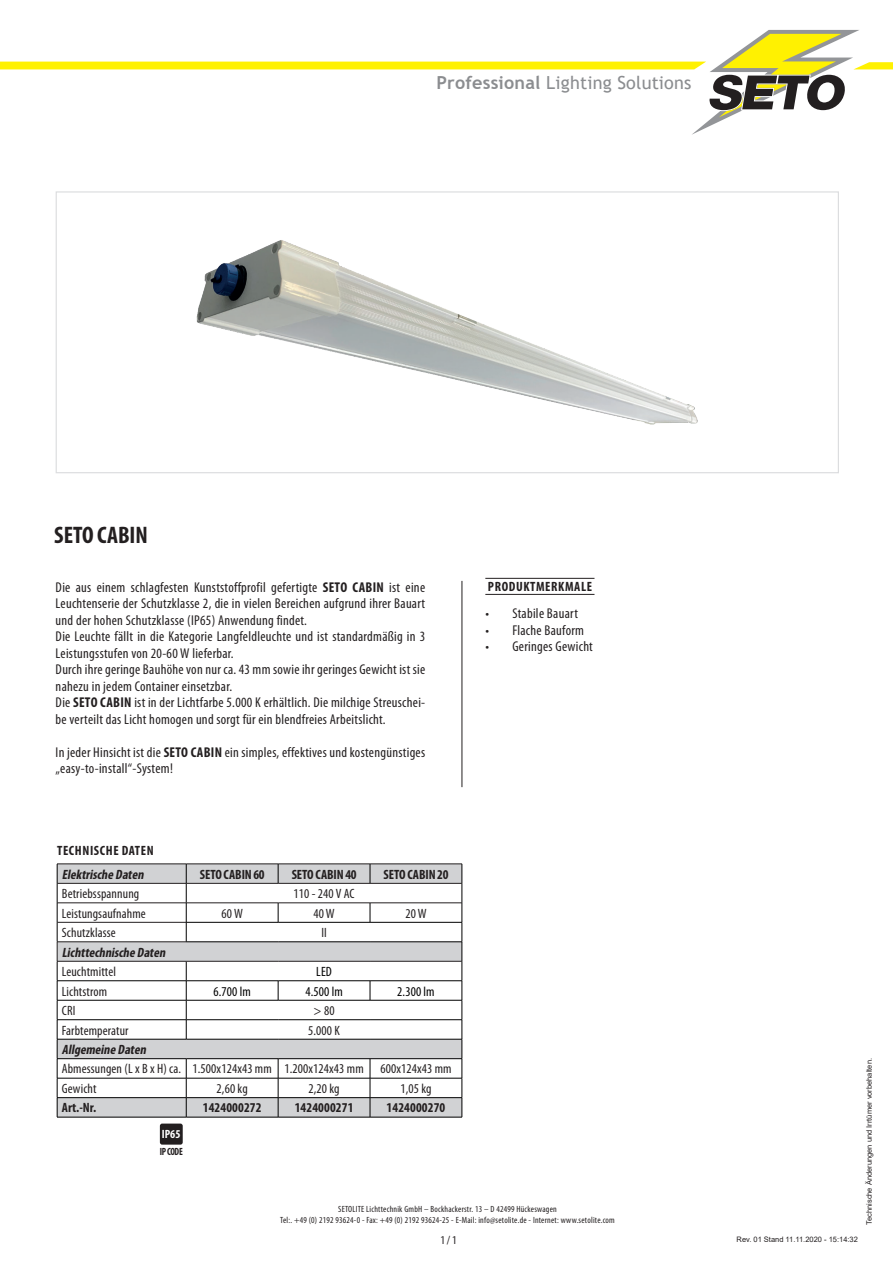
<style>
.page{position:relative;width:893px;height:1263px;background:#fff}
.page>*{position:absolute;margin:0;border:0;box-sizing:border-box;transform-origin:0 0}
.t1{font:700 condensed 24px "Myriad Pro";color:#231f20}
.t2{font:18px "Trebuchet MS";letter-spacing:.01em;color:#8b8d90}
.t3{font:condensed 14.25px/16.5px "Myriad Pro";letter-spacing:.02em;color:#231f20}
.t4{font:condensed 13.5px/19.5px "Myriad Pro";letter-spacing:.01em;color:#231f20}
.t5{font:700 condensed 13.5px "Myriad Pro";letter-spacing:.01em;color:#231f20}
.t6{font:italic 700 condensed 13.5px "Myriad Pro";color:#231f20}
.t7{font:700 condensed 13.5px "Myriad Pro";letter-spacing:.045em;color:#231f20}
.t8{font:condensed 13.5px "Myriad Pro";letter-spacing:.01em;color:#000001}
.t9{font:700 condensed 12px "Myriad Pro";color:#fff}
.t10{font:condensed 12px "Myriad Pro";color:#231f20}
.t11{font:700 condensed 10.5px "Myriad Pro";letter-spacing:-.03em;color:#231f20;scale:.9 1}
.t12{font:condensed 9px/10.8px "Myriad Pro";letter-spacing:.025em;color:#231f20;text-align:center}
.t13{font:7.5px "Arial";color:#231f20}
.s1{font-weight:700}
</style>
<div class="page">
<svg style="left:0;top:30px;width:893px;height:105px"></svg>
<img style="left:196px;top:240px;width:502px;height:185px">
<hr style="left:462px;top:581px;width:1px;height:206px;background:#231f20">
<svg style="left:58px;top:865px;width:404px;height:252px;background:#cccdcf"></svg>
<svg style="left:58px;top:884px;width:404px;height:213px"></svg>
<hr style="left:57px;top:864px;width:129px;height:1px;background:#231f20">
<hr style="left:186px;top:864px;width:92px;height:1px;background:#231f20">
<hr style="left:278px;top:864px;width:92px;height:1px;background:#231f20">
<hr style="left:370px;top:864px;width:92px;height:1px;background:#231f20">
<hr style="left:57px;top:883px;width:129px;height:1px;background:#231f20">
<hr style="left:186px;top:883px;width:92px;height:1px;background:#231f20">
<hr style="left:278px;top:883px;width:92px;height:1px;background:#231f20">
<hr style="left:370px;top:883px;width:92px;height:1px;background:#231f20">
<hr style="left:57px;top:902px;width:129px;height:1px;background:#231f20">
<hr style="left:186px;top:902px;width:92px;height:1px;background:#231f20">
<hr style="left:278px;top:902px;width:92px;height:1px;background:#231f20">
<hr style="left:370px;top:902px;width:92px;height:1px;background:#231f20">
<hr style="left:57px;top:922px;width:129px;height:1px;background:#231f20">
<hr style="left:57px;top:941px;width:129px;height:1px;background:#231f20">
<hr style="left:57px;top:961px;width:129px;height:1px;background:#231f20">
<hr style="left:186px;top:961px;width:92px;height:1px;background:#231f20">
<hr style="left:278px;top:961px;width:92px;height:1px;background:#231f20">
<hr style="left:370px;top:961px;width:92px;height:1px;background:#231f20">
<svg style="left:278px;top:864px;width:1px;height:19px"></svg>
<svg style="left:370px;top:864px;width:1px;height:19px"></svg>
<svg style="left:278px;top:903px;width:1px;height:19px"></svg>
<svg style="left:370px;top:903px;width:1px;height:19px"></svg>
<hr style="left:186px;top:922px;width:92px;height:1px;background:#000">
<svg style="left:186px;top:864px;width:1px;height:77px"></svg>
<hr style="left:278px;top:922px;width:92px;height:1px;background:#000">
<hr style="left:370px;top:922px;width:92px;height:1px;background:#000">
<hr style="left:186px;top:941px;width:92px;height:1px;background:#000">
<hr style="left:278px;top:941px;width:92px;height:1px;background:#000">
<hr style="left:370px;top:941px;width:92px;height:1px;background:#000">
<hr style="left:57px;top:980px;width:129px;height:1px;background:#000">
<hr style="left:186px;top:980px;width:92px;height:1px;background:#000">
<hr style="left:278px;top:980px;width:92px;height:1px;background:#000">
<svg style="left:278px;top:981px;width:1px;height:19px"></svg>
<hr style="left:370px;top:980px;width:92px;height:1px;background:#000">
<svg style="left:370px;top:981px;width:1px;height:19px"></svg>
<hr style="left:57px;top:1000px;width:129px;height:1px;background:#000">
<hr style="left:186px;top:1000px;width:92px;height:1px;background:#000">
<hr style="left:278px;top:1000px;width:92px;height:1px;background:#000">
<hr style="left:370px;top:1000px;width:92px;height:1px;background:#000">
<hr style="left:57px;top:1019px;width:129px;height:1px;background:#000">
<hr style="left:186px;top:1019px;width:92px;height:1px;background:#000">
<svg style="left:186px;top:961px;width:1px;height:78px"></svg>
<hr style="left:278px;top:1019px;width:92px;height:1px;background:#000">
<hr style="left:370px;top:1019px;width:92px;height:1px;background:#000">
<hr style="left:57px;top:1039px;width:129px;height:1px;background:#000">
<hr style="left:186px;top:1039px;width:92px;height:1px;background:#000">
<hr style="left:278px;top:1039px;width:92px;height:1px;background:#000">
<hr style="left:370px;top:1039px;width:92px;height:1px;background:#000">
<hr style="left:57px;top:1058px;width:129px;height:1px;background:#000">
<hr style="left:186px;top:1058px;width:92px;height:1px;background:#000">
<hr style="left:278px;top:1058px;width:92px;height:1px;background:#000">
<hr style="left:370px;top:1058px;width:92px;height:1px;background:#000">
<hr style="left:57px;top:1078px;width:129px;height:1px;background:#000">
<hr style="left:186px;top:1078px;width:92px;height:1px;background:#000">
<hr style="left:278px;top:1078px;width:92px;height:1px;background:#000">
<hr style="left:370px;top:1078px;width:92px;height:1px;background:#000">
<hr style="left:57px;top:1097px;width:129px;height:1px;background:#000">
<svg style="left:57px;top:864px;width:1px;height:253px"></svg>
<hr style="left:186px;top:1097px;width:92px;height:1px;background:#000">
<svg style="left:186px;top:1059px;width:1px;height:58px"></svg>
<hr style="left:278px;top:1097px;width:92px;height:1px;background:#000">
<svg style="left:278px;top:1059px;width:1px;height:58px"></svg>
<hr style="left:370px;top:1097px;width:92px;height:1px;background:#000">
<svg style="left:370px;top:1059px;width:1px;height:58px"></svg>
<svg style="left:462px;top:864px;width:1px;height:253px"></svg>
<hr style="left:57px;top:1117px;width:129px;height:1px;background:#000">
<hr style="left:186px;top:1117px;width:92px;height:1px;background:#000">
<hr style="left:278px;top:1117px;width:92px;height:1px;background:#000">
<hr style="left:370px;top:1117px;width:92px;height:1px;background:#000">
<div style="left:160px;top:1123px;width:23px;height:21px;background:#231f20;border-radius:2px"></div>
<hr style="left:485px;top:594px;width:109px;height:1px;background:#231f20">
<hr style="left:485px;top:578px;width:109px;height:1px;background:#231f20">
<p class="t2" style="left:436px;top:72px;width:257px"><span class="s1">Professional</span> Lighting Solutions</p>
<h1 class="t1" style="left:54px;top:520px;width:95px">SETO CABIN</h1>
<p class="t3" style="left:56px;top:578px;width:371px">Die aus einem schlagfesten Kunststoffprofil gefertigte <span class="s1">SETO CABIN</span> ist eine Leuchtenserie der Schutzklasse 2, die in vielen Bereichen aufgrund ihrer Bauart und der hohen Schutzklasse (IP65) Anwendung findet.<br>Die Leuchte fällt in die Kategorie Langfeldleuchte und ist standardmäßig in 3<br>Leistungsstufen von 20-60 W lieferbar.<br>Durch ihre geringe Bauhöhe von nur ca. 43 mm sowie ihr geringes Gewicht ist sie nahezu in jedem Container einsetzbar.<br>Die <span class="s1">SETO CABIN</span> ist in der Lichtfarbe 5.000 K erhältlich. Die milchige Streuschei&shy;be verteilt das Licht homogen und sorgt für ein blendfreies Arbeitslicht.</p>
<p class="t3" style="left:56px;top:743px;width:371px">In jeder Hinsicht ist die <span class="s1">SETO CABIN</span> ein simples, effektives und kostengünstiges „easy-to-install“-System!</p>
<p class="t7" style="left:57px;top:842px;width:98px">TECHNISCHE DATEN</p>
<p class="t6" style="left:62px;top:866px;width:86px">Elektrische Daten</p>
<p class="t5" style="left:200px;top:866px;width:66px">SETO CABIN 60</p>
<p class="t5" style="left:292px;top:866px;width:66px">SETO CABIN 40</p>
<p class="t5" style="left:384px;top:866px;width:66px">SETO CABIN 20</p>
<p class="t4" style="left:62px;top:884px;width:79px">Betriebsspannung</p>
<p class="t4" style="left:294px;top:884px;width:63px">110 - 240 V AC</p>
<p class="t4" style="left:62px;top:903px;width:85px">Leistungsaufnahme</p>
<p class="t4" style="left:222px;top:903px;width:23px">60 W</p>
<p class="t4" style="left:313px;top:903px;width:23px">40 W</p>
<p class="t4" style="left:405px;top:903px;width:23px">20 W</p>
<p class="t4" style="left:62px;top:923px;width:56px">Schutzklasse</p>
<p class="t4" style="left:321px;top:923px;width:7px">II</p>
<p class="t6" style="left:62px;top:944px;width:108px">Lichttechnische Daten</p>
<p class="t4" style="left:62px;top:962px;width:56px">Leuchtmittel</p>
<p class="t8" style="left:316px;top:963px;width:17px">LED</p>
<p class="t4" style="left:62px;top:981px;width:47px">Lichtstrom</p>
<p class="t8" style="left:213px;top:983px;width:39px">6.700 lm</p>
<p class="t8" style="left:305px;top:983px;width:39px">4.500 lm</p>
<p class="t8" style="left:397px;top:983px;width:39px">2.300 lm</p>
<p class="t4" style="left:62px;top:1001px;width:15px">CRI</p>
<p class="t4" style="left:314px;top:1001px;width:22px">&gt; 80</p>
<p class="t4" style="left:62px;top:1020px;width:68px">Farbtemperatur</p>
<p class="t4" style="left:308px;top:1020px;width:33px">5.000 K</p>
<p class="t6" style="left:62px;top:1041px;width:88px">Allgemeine Daten</p>
<p class="t4" style="left:62px;top:1059px;width:391px">Abmessungen (L x B x H) ca. 1.500x124x43 mm 1.200x124x43 mm 600x124x43 mm<br>Gewicht</p>
<p class="t4" style="left:217px;top:1078px;width:33px">2,60 kg</p>
<p class="t4" style="left:309px;top:1078px;width:33px">2,20 kg</p>
<p class="t4" style="left:400px;top:1078px;width:33px">1,05 kg</p>
<p class="t5" style="left:62px;top:1099px;width:36px">Art.-Nr.</p>
<p class="t5" style="left:203px;top:1099px;width:60px">1424000272</p>
<p class="t5" style="left:295px;top:1099px;width:60px">1424000271</p>
<p class="t5" style="left:387px;top:1099px;width:60px">1424000270</p>
<p class="t9" style="left:162px;top:1126px;width:20px">IP65</p>
<p class="t11" style="left:160px;top:1144px;width:27px">IP CODE</p>
<p class="t7" style="left:488px;top:578px;width:106px">PRODUKTMERKMALE</p>
<p class="t3" style="left:485px;top:605px;width:94px">• Stabile Bauart</p>
<p class="t3" style="left:485px;top:621px;width:100px">• Flache Bauform</p>
<p class="t3" style="left:485px;top:638px;width:109px">• Geringes Gewicht</p>
<p class="t12" style="left:280px;top:1204px;width:336px">SETOLITE Lichttechnik GmbH – Bockhackerstr. 13 – D 42499 Hückeswagen<br>Tel:. +49 (0) 2192 93624-0 - Fax: +49 (0) 2192 93624-25 - E-Mail: info@setolite.de - Internet: www.setolite.com</p>
<p class="t10" style="left:440px;top:1233px;width:18px">1 / 1</p>
<p class="t13" style="left:864px;top:1225px;width:168px;rotate:-90deg">Technische Änderungen und Irrtümer vorbehalten.</p>
<p class="t13" style="left:737px;top:1234px;width:123px">Rev. 01 Stand 11.11.2020 - 15:14:32</p>
</div>
